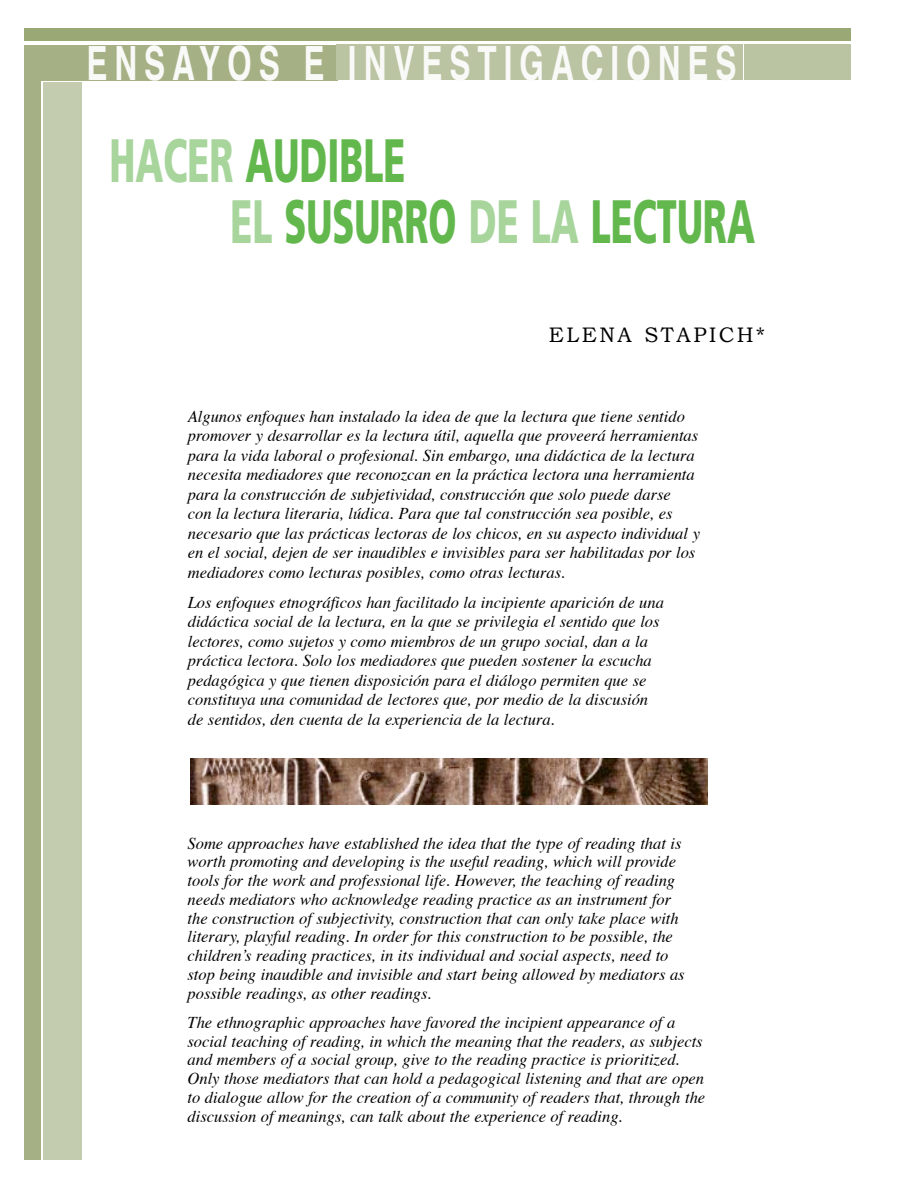
<style>
.page{position:relative;width:918px;height:1188px;background:#fff}
.page>*{position:absolute;margin:0;border:0;box-sizing:border-box;transform-origin:0 0}
.t1{font:900 61.2px/61.5px "Frutiger";color:#63b84d;scale:.59 1}
.t2{font:700 47.25px "Helvetica";letter-spacing:.22em;color:#f9faf8;scale:.67 1}
.t3{font:21px "Bookman Old Style";letter-spacing:.125em;color:#000}
.t4{font:italic 16.5px/19.5px "Times";color:#000}
.s1{color:#a7d59c}
</style>
<div class="page">
<div style="left:43px;top:82px;width:39px;height:1077px;background:#c4ccb0"></div>
<div style="left:24px;top:74px;width:17px;height:1085px;background:#a5b185"></div>
<div style="left:24px;top:28px;width:826px;height:13px;background:#9aa876"></div>
<div style="left:24px;top:45px;width:314px;height:36px;background:#a5b185"></div>
<div style="left:337px;top:44px;width:406px;height:36px;background:#bac3a2"></div>
<div style="left:744px;top:44px;width:106px;height:36px;background:#bac3a2"></div>
<img style="left:191px;top:758px;width:516px;height:47px">
<h2 class="t2" style="left:87px;top:43px;width:972px">ENSAYOS E INVESTIGACIONES</h2>
<h1 class="t1" style="left:231px;top:134px;width:890px;text-indent:-121px"><span class="s1">HACER</span> AUDIBLE<br><span class="s1">EL</span> SUSURRO <span class="s1">DE LA</span> LECTURA</h1>
<p class="t3" style="left:549px;top:322px;width:218px">ELENA STAPICH*</p>
<p class="t4" style="left:188px;top:408px;width:514px">Algunos enfoques han instalado la idea de que la lectura que tiene sentido promover y desarrollar es la lectura útil, aquella que proveerá herramientas para la vida laboral o profesional. Sin embargo, una didáctica de la lectura necesita mediadores que reconozcan en la práctica lectora una herramienta para la construcción de subjetividad, construcción que solo puede darse<br>con la lectura literaria, lúdica. Para que tal construcción sea posible, es necesario que las prácticas lectoras de los chicos, en su aspecto individual y en el social, dejen de ser inaudibles e invisibles para ser habilitadas por los mediadores como lecturas posibles, como otras lecturas.</p>
<p class="t4" style="left:188px;top:594px;width:478px">Los enfoques etnográficos han facilitado la incipiente aparición de una didáctica social de la lectura, en la que se privilegia el sentido que los lectores, como sujetos y como miembros de un grupo social, dan a la práctica lectora. Solo los mediadores que pueden sostener la escucha pedagógica y que tienen disposición para el diálogo permiten que se constituya una comunidad de lectores que, por medio de la discusión de sentidos, den cuenta de la experiencia de la lectura.</p>
<p class="t4" style="left:188px;top:835px;width:499px;line-height:18.8px">Some approaches have established the idea that the type of reading that is worth promoting and developing is the useful reading, which will provide tools for the work and professional life. However, the teaching of reading needs mediators who acknowledge reading practice as an instrument for the construction of subjectivity, construction that can only take place with literary, playful reading. In order for this construction to be possible, the children’s reading practices, in its individual and social aspects, need to stop being inaudible and invisible and start being allowed by mediators as possible readings, as other readings.</p>
<p class="t4" style="left:188px;top:1014px;width:519px;line-height:18.8px">The ethnographic approaches have favored the incipient appearance of a social teaching of reading, in which the meaning that the readers, as subjects and members of a social group, give to the reading practice is prioritized.<br>Only those mediators that can hold a pedagogical listening and that are open to dialogue allow for the creation of a community of readers that, through the discussion of meanings, can talk about the experience of reading.</p>
</div>
